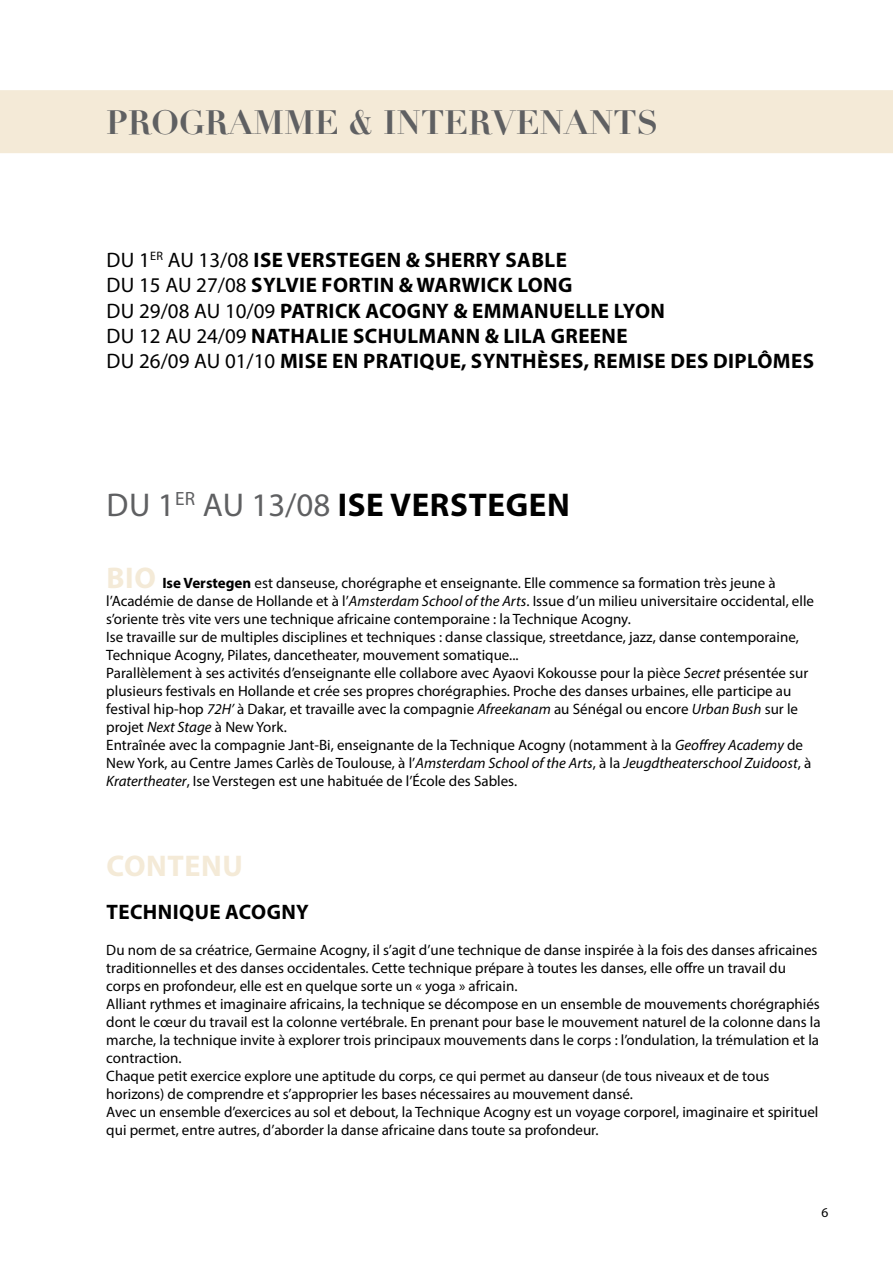
<style>
.page{position:relative;width:893px;height:1263px;background:#fff}
.page>*{position:absolute;margin:0;border:0;box-sizing:border-box;transform-origin:0 0}
.t1{font:700 33px "Myriad Pro";letter-spacing:.02em;color:#000}
.t2{font:700 33px "Didot";color:#5f6062}
.t3{font:700 30px "Myriad Pro";letter-spacing:.02em;color:#f4ead7}
.t4{font:700 21px/25.2px "Myriad Pro";letter-spacing:.02em;color:#000}
.t5{font:15px/18px "Myriad Pro";color:#000}
.t6{font:13.5px "Myriad Pro";color:#000}
.s1{font-weight:400}
.s2{font-weight:400;color:#5f6062}
.s3{font-weight:700;font-size:30px;color:#f4ead7}
.s4{font-weight:700}
.s5{font-style:italic}
</style>
<div class="page">
<div style="left:0;top:90px;width:893px;height:63px;background:#f4ead7"></div>
<h1 class="t2" style="left:106px;top:102px;width:27px">PROGRAMME</h1>
<h1 class="t2" style="left:348px;top:102px;width:312px">&amp; INTERVENANTS</h1>
<h3 class="t4" style="left:107px;top:247px;width:467px"><span class="s1">Du 1</span><sup>er</sup> <span class="s1">au 13/08</span> ISE VERSTEGEN &amp; SHERRY SABLE<br><span class="s1">Du 15 au 27/08</span> SYLVIE FORTIN &amp; WARWICK LONG<br><span class="s1">Du 29/08 au 10/09</span> PATRICK ACOGNY &amp; EMMANUELLE</h3>
<h3 class="t4" style="left:614px;top:297px;width:14px">LYON</h3>
<h3 class="t4" style="left:107px;top:322px;width:409px"><span class="s1">DU 12 au 24/09</span> NATHALIE SCHULMANN &amp; LILA</h3>
<h3 class="t4" style="left:551px;top:322px;width:14px">GRE</h3>
<h3 class="t4" style="left:107px;top:322px;width:707px;text-indent:483px">ENE<br><span class="s1">DU 26/09 au 01/10</span> MISE EN PRATIQUE, SYNTHÈSES, REMISE DES DIPLÔMES</h3>
<h1 class="t1" style="left:107px;top:483px;width:465px"><span class="s2">Du 1</span><sup>er</sup> <span class="s2">au 13/08</span> ISE VERSTEGEN</h1>
<p class="t5" style="left:106px;top:573px;width:709px"><span class="s3">BIO</span> <span class="s4">ISE VERSTEGEN</span> est danseuse, chorégraphe et enseignante. Elle commence sa formation très jeune à l’Académie de danse de Hollande et à l’<span class="s5">Amsterdam School of the Arts</span>. Issue d’un milieu universitaire occidental, elle s’oriente très vite vers une technique africaine contemporaine : la Technique Acogny.<br>Ise travaille sur de multiples disciplines et techniques : danse classique, streetdance, jazz, danse contemporaine, Technique Acogny, Pilates, dancetheater, mouvement somatique...<br>Parallèlement à ses activités d’enseignante elle collabore avec Ayaovi Kokousse pour la pièce <span class="s5">Secret</span> présentée sur plusieurs festivals en Hollande et crée ses propres chorégraphies. Proche des danses urbaines, elle participe au festival hip-hop <span class="s5">72H’</span> à Dakar, et travaille avec la compagnie <span class="s5">Afreekanam</span> au Sénégal ou encore <span class="s5">Urban Bush</span> sur le projet <span class="s5">Next Stage</span> à New York.<br>Entraînée avec la compagnie Jant-Bi, enseignante de la Technique Acogny (notamment à la <span class="s5">Geoffrey Academy</span> de New York, au Centre James Carlès de Toulouse, à l’<span class="s5">Amsterdam School of the Arts</span>, à la <span class="s5">Jeugdtheaterschool Zuidoost</span>, à <span class="s5">Kratertheater</span>, Ise Verstegen est une habituée de l’École des Sables.</p>
<h2 class="t3" style="left:107px;top:846px;width:138px">CONTENU</h2>
<h3 class="t4" style="left:107px;top:898px;width:204px">TECHNIQUE ACOGNY</h3>
<p class="t5" style="left:106px;top:941px;width:716px">Du nom de sa créatrice, Germaine Acogny, il s’agit d’une technique de danse inspirée à la fois des danses africaines traditionnelles et des danses occidentales. Cette technique prépare à toutes les danses, elle offre un travail du corps en profondeur, elle est en quelque sorte un « yoga » africain.<br>Alliant rythmes et imaginaire africains, la technique se décompose en un ensemble de mouvements chorégraphiés dont le cœur du travail est la colonne vertébrale. En prenant pour base le mouvement naturel de la colonne dans la marche, la technique invite à explorer trois principaux mouvements dans le corps : l’ondulation, la trémulation et la contraction.<br>Chaque petit exercice explore une aptitude du corps, ce qui permet au danseur (de tous niveaux et de tous horizons) de comprendre et s’approprier les bases nécessaires au mouvement dansé.<br>Avec un ensemble d’exercices au sol et debout, la Technique Acogny est un voyage corporel, imaginaire et spirituel qui permet, entre autres, d’aborder la danse africaine dans toute sa profondeur.</p>
<p class="t6" style="left:821px;top:1204px;width:8px">6</p>
</div>
